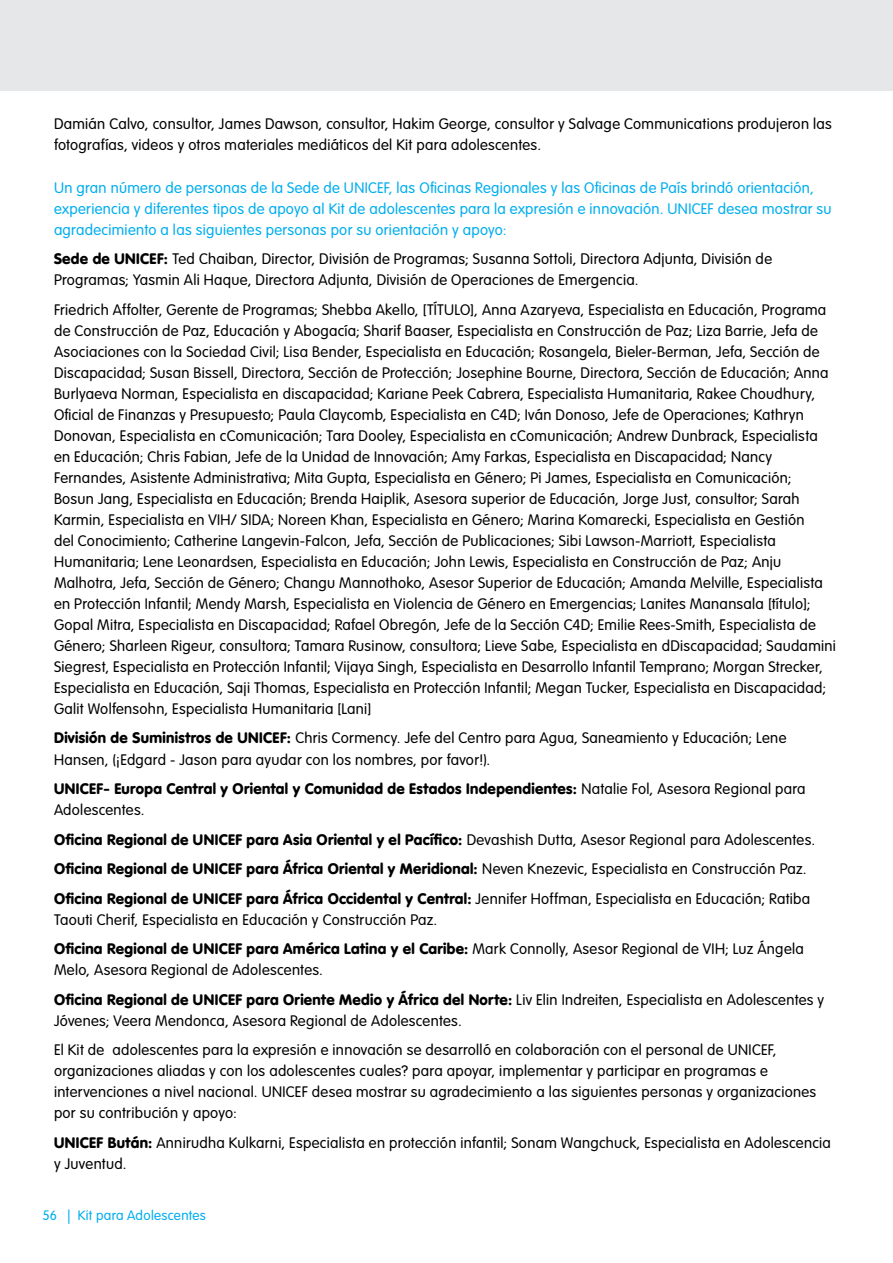
<style>
.page{position:relative;width:893px;height:1263px;background:#fff}
.page>*{position:absolute;margin:0;border:0;box-sizing:border-box;transform-origin:0 0}
.t1{font:300 15px/21px "VAG Rounded Std";letter-spacing:.02em;color:#000}
.t2{font:900 15px/29.5px "VAG Rounded Std";letter-spacing:.02em;color:#000}
.t3{font:300 15px/21px "VAG Rounded Std";letter-spacing:.02em;color:#00aeef}
.t4{font:300 13.5px "VAG Rounded Std";letter-spacing:.025em;color:#00aeef}
.s1{font-weight:900}
.s2{font-weight:300}
</style>
<div class="page">
<div style="left:0;top:0;width:893px;height:91px;background:#e6e7e8"></div>
<p class="t1" style="left:54px;top:114px;width:779px">Damián Calvo, consultor, James Dawson, consultor, Hakim George, consultor y Salvage Communications produjeron las fotografías, videos y otros materiales mediáticos del Kit para adolescentes.</p>
<p class="t3" style="left:54px;top:178px;width:779px">Un gran número de personas de la Sede de UNICEF, las Oficinas Regionales y las Oficinas de País brindó orientación, experiencia y diferentes tipos de apoyo al Kit de adolescentes para la expresión e innovación. UNICEF desea mostrar su agradecimiento a las siguientes personas por su orientación y apoyo:</p>
<p class="t1" style="left:54px;top:249px;width:720px"><span class="s1">Sede de UNICEF:</span> Ted Chaiban, Director, División de Programas; Susanna Sottoli, Directora Adjunta, División de<br>Programas; Yasmin Ali Haque, Directora Adjunta, División de Operaciones de Emergencia.</p>
<p class="t1" style="left:54px;top:300px;width:783px">Friedrich Affolter, Gerente de Programas; Shebba Akello, [TÍTULO], Anna Azaryeva, Especialista en Educación, Programa de Construcción de Paz, Educación y Abogacía; Sharif Baaser, Especialista en Construcción de Paz; Liza Barrie, Jefa de Asociaciones con la Sociedad Civil; Lisa Bender, Especialista en Educación; Rosangela, Bieler-Berman, Jefa, Sección de Discapacidad; Susan Bissell, Directora, Sección de Protección; Josephine Bourne, Directora, Sección de Educación; Anna Burlyaeva Norman, Especialista en discapacidad; Kariane Peek Cabrera, Especialista Humanitaria, Rakee Choudhury, Oficial de Finanzas y Presupuesto; Paula Claycomb, Especialista en C4D; Iván Donoso, Jefe de Operaciones; Kathryn Donovan, Especialista en cComunicación; Tara Dooley, Especialista en cComunicación; Andrew Dunbrack, Especialista en Educación; Chris Fabian, Jefe de la Unidad de Innovación; Amy Farkas, Especialista en Discapacidad; Nancy Fernandes, Asistente Administrativa; Mita Gupta, Especialista en Género; Pi James, Especialista en Comunicación;<br>Bosun Jang, Especialista en Educación; Brenda Haiplik, Asesora superior de Educación, Jorge Just, consultor; Sarah Karmin, Especialista en VIH/ SIDA; Noreen Khan, Especialista en Género; Marina Komarecki, Especialista en Gestión<br>del Conocimiento; Catherine Langevin-Falcon, Jefa, Sección de Publicaciones; Sibi Lawson-Marriott, Especialista Humanitaria; Lene Leonardsen, Especialista en Educación; John Lewis, Especialista en Construcción de Paz; Anju Malhotra, Jefa, Sección de Género; Changu Mannothoko, Asesor Superior de Educación; Amanda Melville, Especialista en Protección Infantil; Mendy Marsh, Especialista en Violencia de Género en Emergencias; Lanites Manansala [título]; Gopal Mitra, Especialista en Discapacidad; Rafael Obregón, Jefe de la Sección C4D; Emilie Rees-Smith, Especialista de Género; Sharleen Rigeur, consultora; Tamara Rusinow, consultora; Lieve Sabe, Especialista en dDiscapacidad; Saudamini Siegrest, Especialista en Protección Infantil; Vijaya Singh, Especialista en Desarrollo Infantil Temprano; Morgan Strecker, Especialista en Educación, Saji Thomas, Especialista en Protección Infantil; Megan Tucker, Especialista en Discapacidad; Galit Wolfensohn, Especialista Humanitaria [Lani]</p>
<p class="t1" style="left:54px;top:728px;width:734px"><span class="s1">División de Suministros de UNICEF:</span> Chris Cormency. Jefe del Centro para Agua, Saneamiento y Educación; Lene<br>Hansen, (¡Edgard - Jason para ayudar con los nombres, por favor!).</p>
<p class="t2" style="left:54px;top:779px;width:753px;line-height:21px">UNICEF- Europa Central y Oriental y Comunidad de Estados Independientes: <span class="s2">Natalie Fol, Asesora Regional para<br>Adolescentes.</span></p>
<p class="t2" style="left:54px;top:825px;width:763px">Oficina Regional de UNICEF para Asia Oriental y el Pacífico: <span class="s2">Devashish Dutta, Asesor Regional para Adolescentes.<br></span>Oficina Regional de UNICEF para África Oriental y Meridional: <span class="s2">Neven Knezevic, Especialista en Construcción Paz.<br></span>Oficina Regional de UNICEF para África Occidental y Central: <span class="s2">Jennifer Hoffman, Especialista en Educación; Ratiba</span></p>
<p class="t1" style="left:54px;top:905px;width:751px;line-height:29.5px">Taouti Cherif, Especialista en Educación y Construcción Paz.<br><span class="s1">Oficina Regional de UNICEF para América Latina y el Caribe:</span> Mark Connolly, Asesor Regional de VIH; Luz Ángela</p>
<p class="t1" style="left:54px;top:955px;width:772px;line-height:29.5px">Melo, Asesora Regional de Adolescentes.<br><span class="s1">Oficina Regional de UNICEF para Oriente Medio y África del Norte:</span> Liv Elin Indreiten, Especialista en Adolescentes y</p>
<p class="t1" style="left:54px;top:1006px;width:724px;line-height:29.5px">Jóvenes; Veera Mendonca, Asesora Regional de Adolescentes.<br>El Kit de adolescentes para la expresión e innovación se desarrolló en colaboración con el personal de UNICEF,</p>
<p class="t1" style="left:54px;top:1061px;width:764px">organizaciones aliadas y con los adolescentes cuales? para apoyar, implementar y participar en programas e intervenciones a nivel nacional. UNICEF desea mostrar su agradecimiento a las siguientes personas y organizaciones por su contribución y apoyo:</p>
<p class="t1" style="left:54px;top:1132px;width:778px"><span class="s1">UNICEF Bután:</span> Annirudha Kulkarni, Especialista en protección infantil; Sonam Wangchuck, Especialista en Adolescencia y Juventud.</p>
<p class="t4" style="left:43px;top:1208px;width:165px">56 | Kit para Adolescentes</p>
</div>
